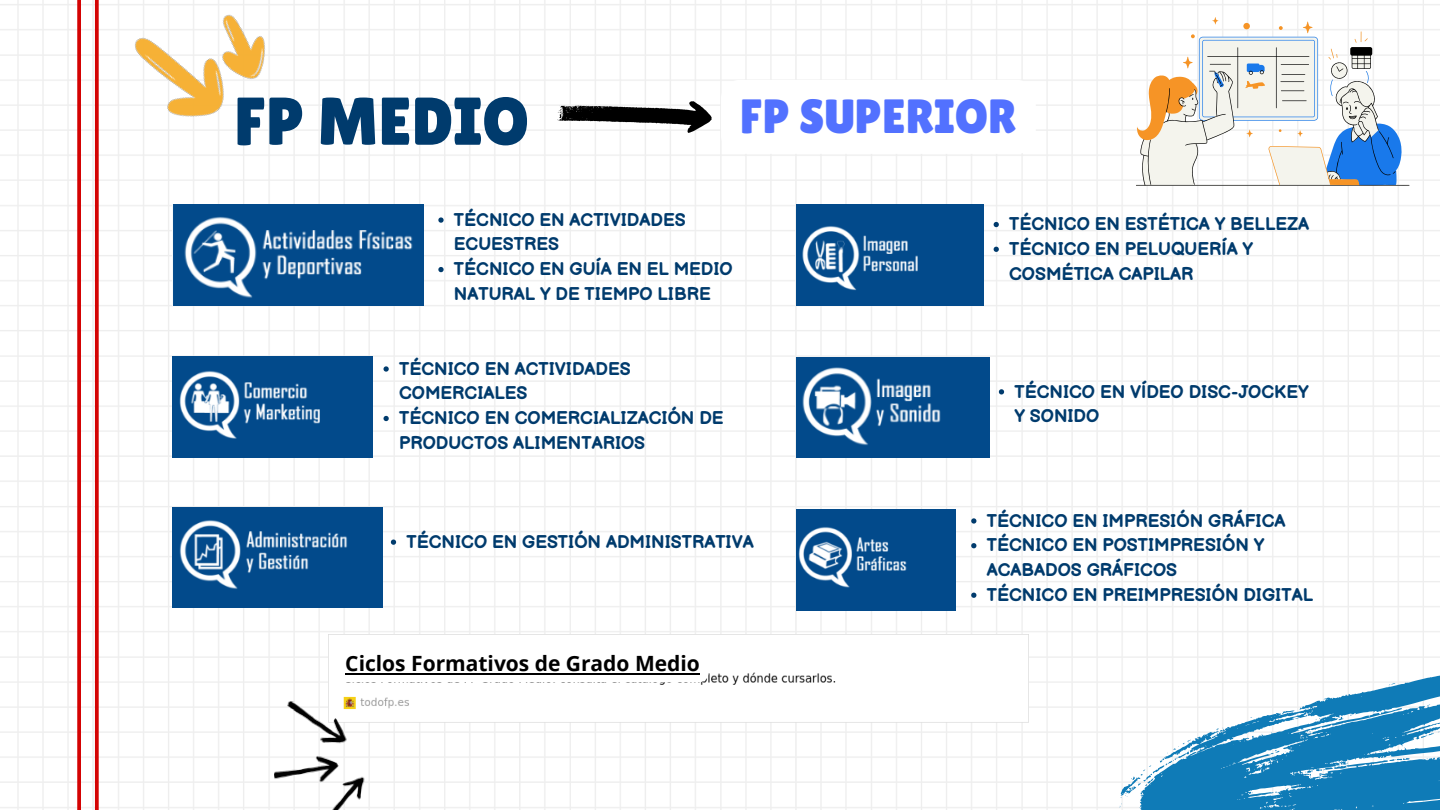
<style>
.page{position:relative;width:1440px;height:810px;background:#fff}
.page>*{position:absolute;margin:0;border:0;box-sizing:border-box;transform-origin:0 0}
.t1{font:67.4px "Lilita One";color:#003b6d}
.t2{font:48px "Lilita One";color:#5271ff}
.t3{font:700 21px "Open Sans";color:#000}
.t4{font:700 18px/24.8px "Balsamiq Sans";color:#003b6d}
</style>
<div class="page">
<img style="left:0;top:0;width:1440px;height:810px">
<svg style="left:77px;top:0;width:4px;height:810px;background:#d61212"></svg>
<svg style="left:95px;top:0;width:4px;height:810px;background:#d61515"></svg>
<svg style="left:1052px;top:670px;width:388px;height:140px"></svg>
<img style="left:173px;top:205px;width:250px;height:100px">
<img style="left:328px;top:635px;width:701px;height:161px">
<img style="left:173px;top:507px;width:209px;height:101px">
<img style="left:796px;top:205px;width:188px;height:100px">
<img style="left:796px;top:357px;width:194px;height:101px">
<img style="left:796px;top:510px;width:160px;height:100px">
<img style="left:173px;top:357px;width:199px;height:100px">
<img style="left:273px;top:701px;width:99px;height:109px">
<img style="left:118px;top:0;width:169px;height:139px">
<img style="left:557px;top:102px;width:154px;height:30px">
<svg style="left:1136px;top:17px;width:274px;height:169px"></svg>
<svg style="left:438px;top:217px;width:6px;height:6px"></svg>
<svg style="left:438px;top:267px;width:6px;height:5px"></svg>
<svg style="left:391px;top:540px;width:5px;height:5px"></svg>
<svg style="left:384px;top:366px;width:5px;height:6px"></svg>
<svg style="left:384px;top:416px;width:5px;height:5px"></svg>
<svg style="left:994px;top:222px;width:5px;height:5px"></svg>
<svg style="left:994px;top:247px;width:5px;height:5px"></svg>
<svg style="left:999px;top:389px;width:5px;height:5px"></svg>
<svg style="left:971px;top:518px;width:5px;height:6px"></svg>
<svg style="left:971px;top:543px;width:5px;height:5px"></svg>
<svg style="left:971px;top:593px;width:5px;height:5px"></svg>
<div style="left:721px;top:80px;width:315px;height:74px;background:#fff;border-radius:18px"></div>
<svg style="left:337px;top:645px;width:371px;height:37px"></svg>
<hr style="left:345px;top:673px;width:355px;height:1px;background:#000">
<h1 class="t1" style="left:235px;top:83px;width:296px">FP MEDIO</h1>
<h2 class="t2" style="left:740px;top:89px;width:278px">FP SUPERIOR</h2>
<p class="t4" style="left:454px;top:208px;width:280px">TÉCNICO EN ACTIVIDADES<br>ECUESTRES<br>TÉCNICO EN GUÍA EN EL MEDIO<br>NATURAL Y DE TIEMPO LIBRE</p>
<p class="t4" style="left:399px;top:357px;width:326px">TÉCNICO EN ACTIVIDADES<br>COMERCIALES<br>TÉCNICO EN COMERCIALIZACIÓN DE<br>PRODUCTOS ALIMENTARIOS</p>
<p class="t4" style="left:1009px;top:212px;width:301px">TÉCNICO EN ESTÉTICA Y BELLEZA<br>TÉCNICO EN PELUQUERÍA Y<br>COSMÉTICA CAPILAR</p>
<p class="t4" style="left:1014px;top:380px;width:296px">TÉCNICO EN VÍDEO DISC-JOCKEY<br>Y SONIDO</p>
<p class="t4" style="left:406px;top:530px;width:349px">TÉCNICO EN GESTIÓN ADMINISTRATIVA</p>
<p class="t3" style="left:345px;top:649px;width:356px">Ciclos Formativos de Grado Medio</p>
<p class="t4" style="left:987px;top:509px;width:328px">TÉCNICO EN IMPRESIÓN GRÁFICA<br>TÉCNICO EN POSTIMPRESIÓN Y<br>ACABADOS GRÁFICOS<br>TÉCNICO EN PREIMPRESIÓN DIGITAL</p>
</div>
